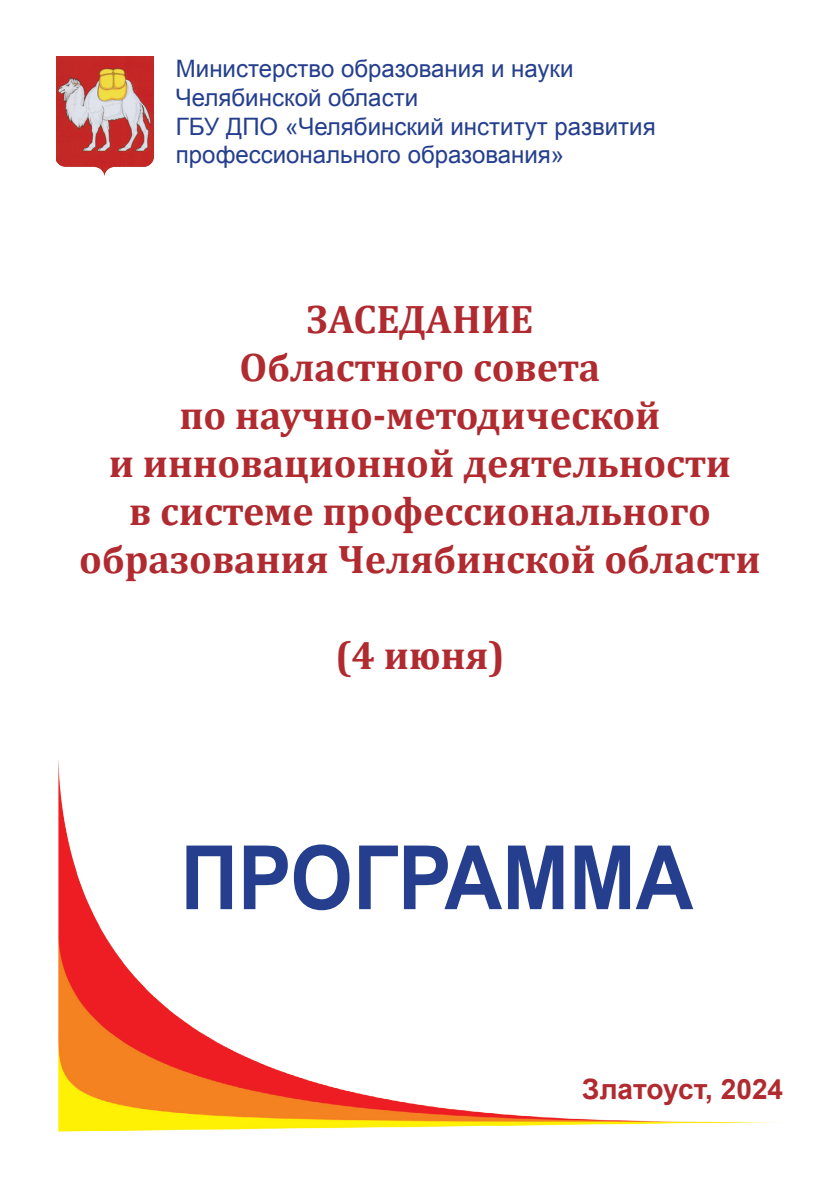
<style>
.page{position:relative;width:840px;height:1191px;background:#fff}
.page>*{position:absolute;margin:0;border:0;box-sizing:border-box;transform-origin:0 0}
.t1{font:700 88.8px "Arial";color:#253f8e;scale:.9 1}
.t2{font:700 40px/48px "Cambria";color:#b02a2f;text-align:center}
.t3{font:700 28px "Arial";color:#b02a2f}
.t4{font:24px/28.8px "Arial";color:#253f8e}
</style>
<div class="page">
<img style="left:58px;top:760px;width:716px;height:372px">
<img style="left:57px;top:57px;width:97px;height:119px">
<p class="t4" style="left:176px;top:54px;width:481px">Министерство образования и науки<br>Челябинской области<br>ГБУ ДПО «Челябинский институт развития профессионального образования»</p>
<p class="t2" style="left:79px;top:294px;width:682px">ЗАСЕДАНИЕ<br>Областного совета<br>по научно-методической<br>и инновационной деятельности<br>в системе профессионального образования Челябинской области</p>
<p class="t2" style="left:335px;top:630px;width:171px">(4 июня)</p>
<p class="t1" style="left:180px;top:818px;width:571px">ПРОГРАММА</p>
<p class="t3" style="left:581px;top:1070px;width:202px">Златоуст, 2024</p>
</div>
